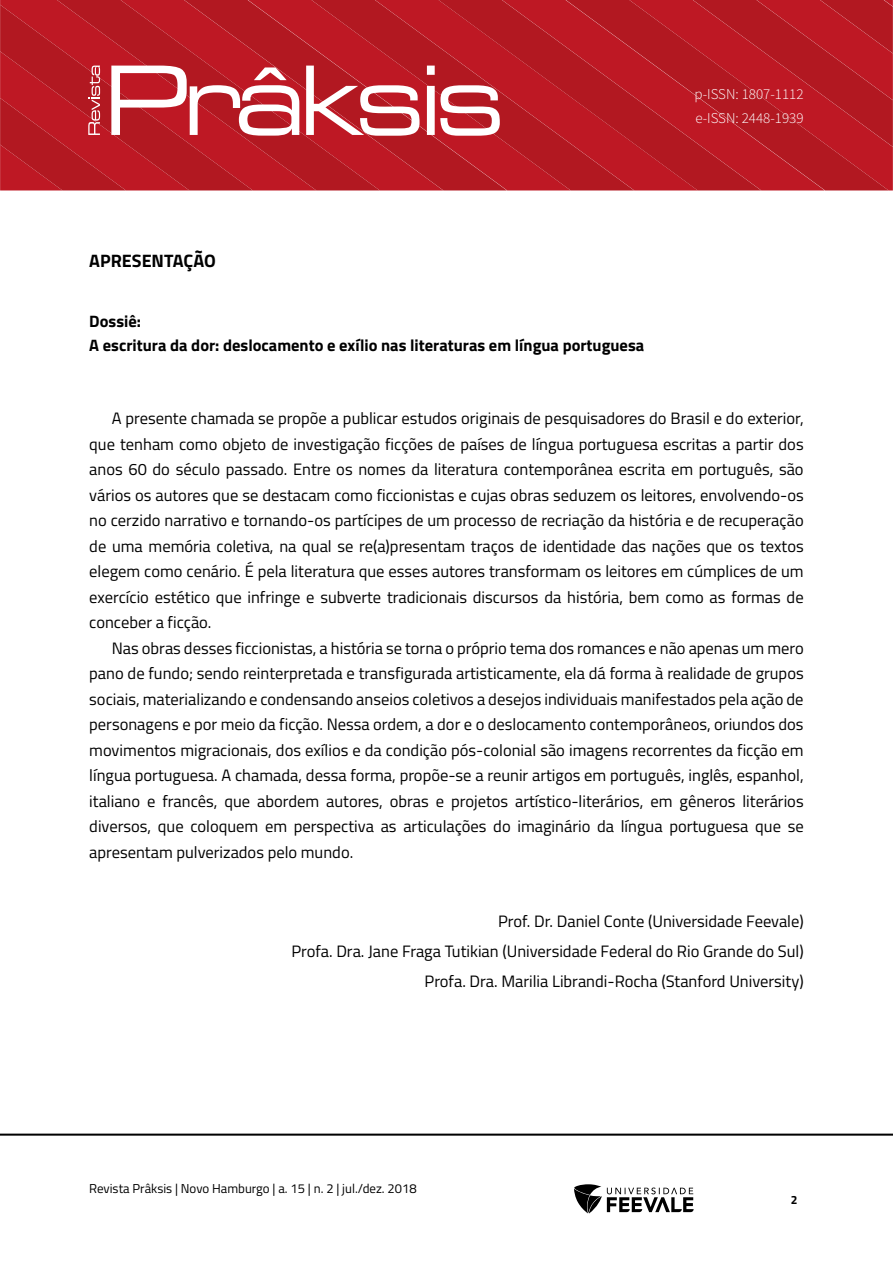
<style>
.page{position:relative;width:893px;height:1263px;background:#fff}
.page>*{position:absolute;margin:0;border:0;box-sizing:border-box;transform-origin:0 0}
.t1{font:700 18px "Titillium Web";color:#000}
.t2{font:16.5px/25.5px "Titillium Web";color:#000;text-align:justify}
.t3{font:700 16.5px/24px "Titillium Web";color:#000}
.t4{font:300 15px/24px "Source Sans Pro";color:#fff}
.t5{font:12.9px "Titillium Web";color:#000}
.t6{font:700 12px "Titillium Web";color:#000}
</style>
<div class="page">
<svg style="left:0;top:5px;width:57px;height:46px;background:#b71923"></svg>
<svg style="left:57px;top:0;width:127px;height:51px;background:#b81823"></svg>
<svg style="left:184px;top:0;width:127px;height:51px;background:#b81923"></svg>
<svg style="left:311px;top:0;width:127px;height:51px;background:#b81923"></svg>
<svg style="left:438px;top:0;width:128px;height:190px;background:#b81923"></svg>
<svg style="left:566px;top:0;width:323px;height:190px;background:#b81923"></svg>
<svg style="left:693px;top:0;width:200px;height:147px;background:#b81923"></svg>
<hr style="left:0;top:1133px;width:893px;height:3px;background:#000">
<svg style="left:574px;top:1184px;width:120px;height:29px"></svg>
<svg style="left:0;top:51px;width:500px;height:139px;background:#c13740"></svg>
<p class="t1" style="left:89px;top:247px;width:128px">APRESENTAÇÃO</p>
<p class="t3" style="left:89px;top:308px;width:556px">Dossiê:<br>A escritura da dor: deslocamento e exílio nas literaturas em língua portuguesa</p>
<p class="t4" style="left:694px;top:82px;width:111px">p-ISSN: 1807-1112 e-ISSN: 2448-1939</p>
<p class="t2" style="left:89px;top:405px;width:716px;text-indent:23px">A presente chamada se propõe a publicar estudos originais de pesquisadores do Brasil e do exterior, que tenham como objeto de investigação ficções de países de língua portuguesa escritas a partir dos anos 60 do século passado. Entre os nomes da literatura contemporânea escrita em português, são vários os autores que se destacam como ficcionistas e cujas obras seduzem os leitores, envolvendo-os no cerzido narrativo e tornando-os partícipes de um processo de recriação da história e de recuperação de uma memória coletiva, na qual se re(a)presentam traços de identidade das nações que os textos elegem como cenário. É pela literatura que esses autores transformam os leitores em cúmplices de um exercício estético que infringe e subverte tradicionais discursos da história, bem como as formas de conceber a ficção.</p>
<p class="t2" style="left:89px;top:635px;width:716px;text-indent:23px">Nas obras desses ficcionistas, a história se torna o próprio tema dos romances e não apenas um mero pano de fundo; sendo reinterpretada e transfigurada artisticamente, ela dá forma à realidade de grupos sociais, materializando e condensando anseios coletivos a desejos individuais manifestados pela ação de personagens e por meio da ficção. Nessa ordem, a dor e o deslocamento contemporâneos, oriundos dos movimentos migracionais, dos exílios e da condição pós-colonial são imagens recorrentes da ficção em língua portuguesa. A chamada, dessa forma, propõe-se a reunir artigos em português, inglês, espanhol, italiano e francês, que abordem autores, obras e projetos artístico-literários, em gêneros literários diversos, que coloquem em perspectiva as articulações do imaginário da língua portuguesa que se apresentam pulverizados pelo mundo.</p>
<p class="t2" style="left:291px;top:905px;width:514px;line-height:30px;text-align:right">Prof. Dr. Daniel Conte (Universidade Feevale)<br>Profa. Dra. Jane Fraga Tutikian (Universidade Federal do Rio Grande do Sul)<br>Profa. Dra. Marilia Librandi-Rocha (Stanford University)</p>
<p class="t5" style="left:89px;top:1179px;width:329px">Revista Prâksis | Novo Hamburgo | a. 15 | n. 2 | jul./dez. 2018</p>
<p class="t6" style="left:791px;top:1190px;width:8px">2</p>
</div>
